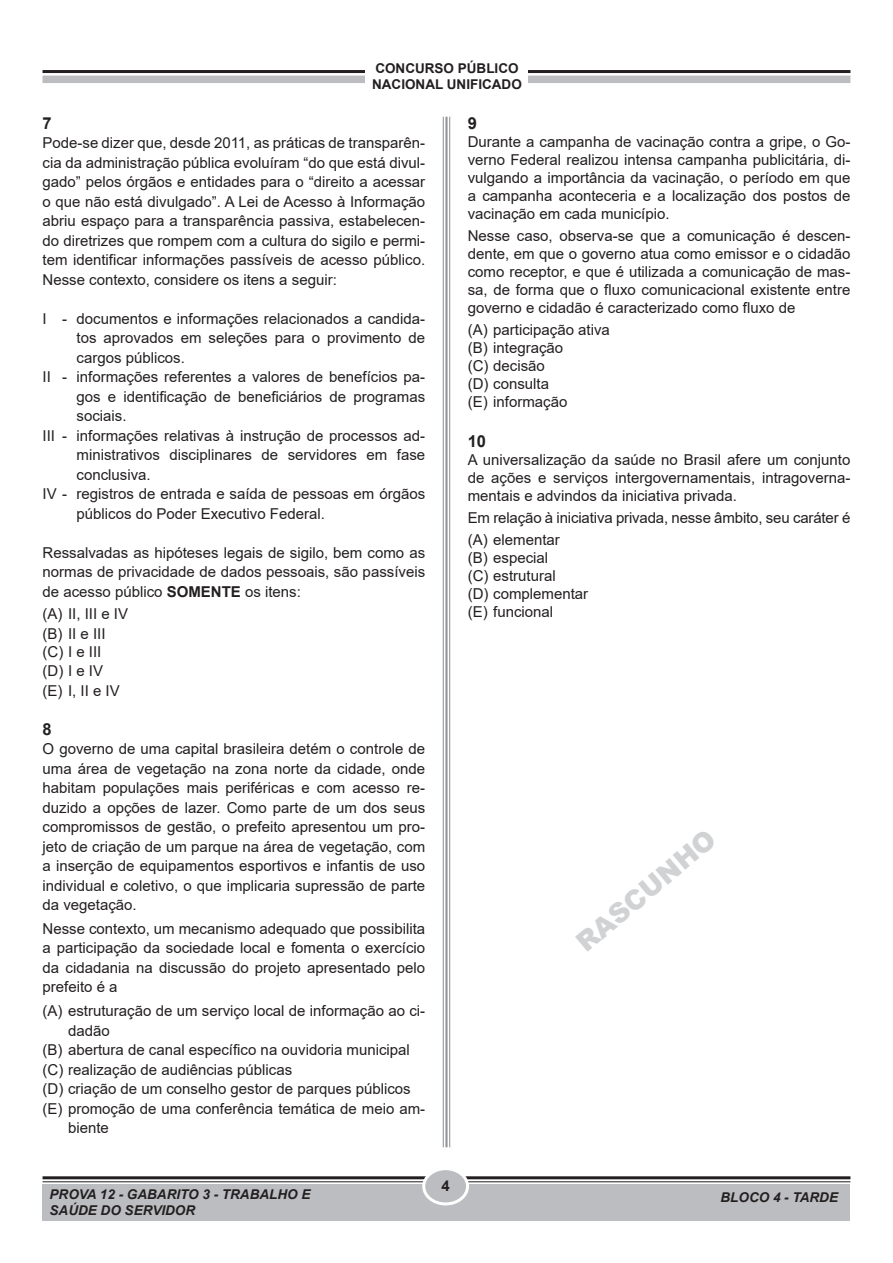
<style>
.page{position:relative;width:893px;height:1263px;background:#fff}
.page>*{position:absolute;margin:0;border:0;box-sizing:border-box;transform-origin:0 0}
.RASCUNHO_GRANDE{font:900 27px "Arial";color:#d1d2d4}
.NÚMERO{font:700 16.5px "Arial";color:#231f20}
.TEXTO{font:700 16.5px "Arial";color:#231f20}
.TEXTO-2{font:15px/19.5px "Arial";color:#231f20;text-align:justify}
.PERGUNTA{font:15px/18px "Arial";color:#231f20;text-align:justify}
.I_II_III{font:15px/19.5px "Arial";color:#231f20;text-align:justify}
.OPÇÕES{font:15px/19.5px "Arial";color:#231f20}
.OPÇÃO_A{font:15px/19.5px "Arial";color:#231f20}
.t1{font:700 15px "Arial";color:#231f20}
.t2{font:italic 700 13.5px/16.2px "Arial";color:#231f20}
.t3{font:700 13.5px/16.5px "Arial";color:#231f20}
.s1{font-weight:700}
</style>
<div class="page">
<hr style="left:43px;top:1176px;width:807px;height:3px;background:#231f20">
<hr style="left:43px;top:1181px;width:807px;height:1px;background:#231f20">
<div style="left:43px;top:1184px;width:807px;height:36px;background:#bcbdc0"></div>
<div style="left:424px;top:1169px;width:43px;height:35px;background:#bcbdc0;border-radius:50%"></div>
<div style="left:422px;top:1167px;width:47px;height:38px;border:3px solid #fff;border-radius:50%"></div>
<hr style="left:449px;top:117px;width:1px;height:1030px;background:#939598">
<hr style="left:445px;top:117px;width:3px;height:1030px;background:#939598">
<hr style="left:443px;top:117px;width:1px;height:1030px;background:#939598">
<hr style="left:43px;top:70px;width:807px;height:3px;background:#231f20">
<div style="left:43px;top:76px;width:807px;height:7px;background:#bcbdc0"></div>
<div style="left:365px;top:43px;width:162px;height:60px;background:#fff"></div>
<p class="t3" style="left:372px;top:60px;width:151px">CONCURSO PÚBLICO<br>NACIONAL UNIFICADO</p>
<p class="NÚMERO" style="left:43px;top:111px;width:11px">7</p>
<p class="TEXTO-2" style="left:43px;top:133px;width:384px">Pode-se dizer que, desde 2011, as práticas de transparên&shy;cia da administração pública evoluíram “do que está divul&shy;gado” pelos órgãos e entidades para o “direito a acessar o que não está divulgado”. A Lei de Acesso à Informação abriu espaço para a transparência passiva, estabelecen&shy;do diretrizes que rompem com a cultura do sigilo e permi&shy;tem identificar informações passíveis de acesso público.<br>Nesse contexto, considere os itens a seguir:</p>
<p class="I_II_III" style="left:77px;top:309px;width:350px;text-indent:-34px">I - documentos e informações relacionados a candida&shy;tos aprovados em seleções para o provimento de cargos públicos.</p>
<p class="I_II_III" style="left:77px;top:367px;width:350px;text-indent:-34px">II - informações referentes a valores de benefícios pa&shy;gos e identificação de beneficiários de programas sociais.</p>
<p class="I_II_III" style="left:77px;top:426px;width:350px;text-indent:-34px">III - informações relativas à instrução de processos ad&shy;ministrativos disciplinares de servidores em fase conclusiva.</p>
<p class="I_II_III" style="left:77px;top:484px;width:350px;text-indent:-34px">IV - registros de entrada e saída de pessoas em órgãos públicos do Poder Executivo Federal.</p>
<p class="TEXTO-2" style="left:43px;top:543px;width:384px">Ressalvadas as hipóteses legais de sigilo, bem como as normas de privacidade de dados pessoais, são passíveis de acesso público <span class="s1">SOMENTE</span> os itens:</p>
<p class="OPÇÃO_A" style="left:43px;top:604px;width:87px">(A) II, III e IV</p>
<p class="OPÇÕES" style="left:43px;top:623px;width:65px">(B) II e III</p>
<p class="OPÇÕES" style="left:43px;top:641px;width:60px">(C) I e III</p>
<p class="OPÇÕES" style="left:43px;top:661px;width:62px">(D) I e IV</p>
<p class="OPÇÕES" style="left:43px;top:680px;width:79px">(E) I, II e IV</p>
<p class="NÚMERO" style="left:43px;top:717px;width:11px">8</p>
<p class="TEXTO-2" style="left:43px;top:739px;width:384px">O governo de uma capital brasileira detém o controle de uma área de vegetação na zona norte da cidade, onde habitam populações mais periféricas e com acesso re&shy;duzido a opções de lazer. Como parte de um dos seus compromissos de gestão, o prefeito apresentou um pro&shy;jeto de criação de um parque na área de vegetação, com a inserção de equipamentos esportivos e infantis de uso individual e coletivo, o que implicaria supressão de parte da vegetação.</p>
<p class="PERGUNTA" style="left:43px;top:919px;width:384px;line-height:19.5px">Nesse contexto, um mecanismo adequado que possibilita a participação da sociedade local e fomenta o exercício da cidadania na discussão do projeto apresentado pelo prefeito é a</p>
<p class="OPÇÃO_A" style="left:68px;top:1001px;width:359px;text-indent:-26px">(A) estruturação de um serviço local de informação ao ci&shy;dadão</p>
<p class="OPÇÕES" style="left:43px;top:1040px;width:369px">(B) abertura de canal específico na ouvidoria municipal</p>
<p class="OPÇÕES" style="left:43px;top:1059px;width:251px">(C) realização de audiências públicas</p>
<p class="OPÇÕES" style="left:43px;top:1079px;width:370px">(D) criação de um conselho gestor de parques públicos</p>
<p class="OPÇÕES" style="left:68px;top:1098px;width:359px;text-indent:-26px">(E) promoção de uma conferência temática de meio am&shy;biente</p>
<p class="NÚMERO" style="left:468px;top:111px;width:11px">9</p>
<p class="TEXTO-2" style="left:468px;top:132px;width:384px;line-height:18px">Durante a campanha de vacinação contra a gripe, o Go&shy;verno Federal realizou intensa campanha publicitária, di&shy;vulgando a importância da vacinação, o período em que a campanha aconteceria e a localização dos postos de vacinação em cada município.</p>
<p class="PERGUNTA" style="left:468px;top:227px;width:384px">Nesse caso, observa-se que a comunicação é descen&shy;dente, em que o governo atua como emissor e o cidadão como receptor, e que é utilizada a comunicação de mas&shy;sa, de forma que o fluxo comunicacional existente entre governo e cidadão é caracterizado como fluxo de</p>
<p class="OPÇÃO_A" style="left:468px;top:320px;width:144px">(A) participação ativa</p>
<p class="OPÇÕES" style="left:468px;top:338px;width:97px">(B) integração</p>
<p class="OPÇÕES" style="left:468px;top:356px;width:79px">(C) decisão</p>
<p class="OPÇÕES" style="left:468px;top:374px;width:83px">(D) consulta</p>
<p class="OPÇÕES" style="left:468px;top:392px;width:101px">(E) informação</p>
<p class="TEXTO" style="left:468px;top:429px;width:20px">10</p>
<p class="TEXTO-2" style="left:468px;top:450px;width:384px;line-height:18px">A universalização da saúde no Brasil afere um conjunto de ações e serviços intergovernamentais, intragoverna&shy;mentais e advindos da iniciativa privada.</p>
<p class="PERGUNTA" style="left:468px;top:509px;width:384px">Em relação à iniciativa privada, nesse âmbito, seu caráter é</p>
<p class="OPÇÃO_A" style="left:468px;top:530px;width:94px">(A) elementar</p>
<p class="OPÇÕES" style="left:468px;top:548px;width:82px">(B) especial</p>
<p class="OPÇÕES" style="left:468px;top:566px;width:90px">(C) estrutural</p>
<p class="OPÇÕES" style="left:468px;top:584px;width:122px">(D) complementar</p>
<p class="OPÇÕES" style="left:468px;top:602px;width:87px">(E) funcional</p>
<p class="RASCUNHO_GRANDE" style="left:567px;top:931px;width:174px;rotate:-40deg">RASCUNHO</p>
<p class="t1" style="left:441px;top:1175px;width:10px">4</p>
<p class="t2" style="left:50px;top:1187px;width:262px">PROVA 12 - GABARITO 3 - TRABALHO E<br>SAÚDE DO SERVIDOR</p>
<p class="t2" style="left:720px;top:1190px;width:119px">BLOCO 4 - TARDE</p>
</div>
